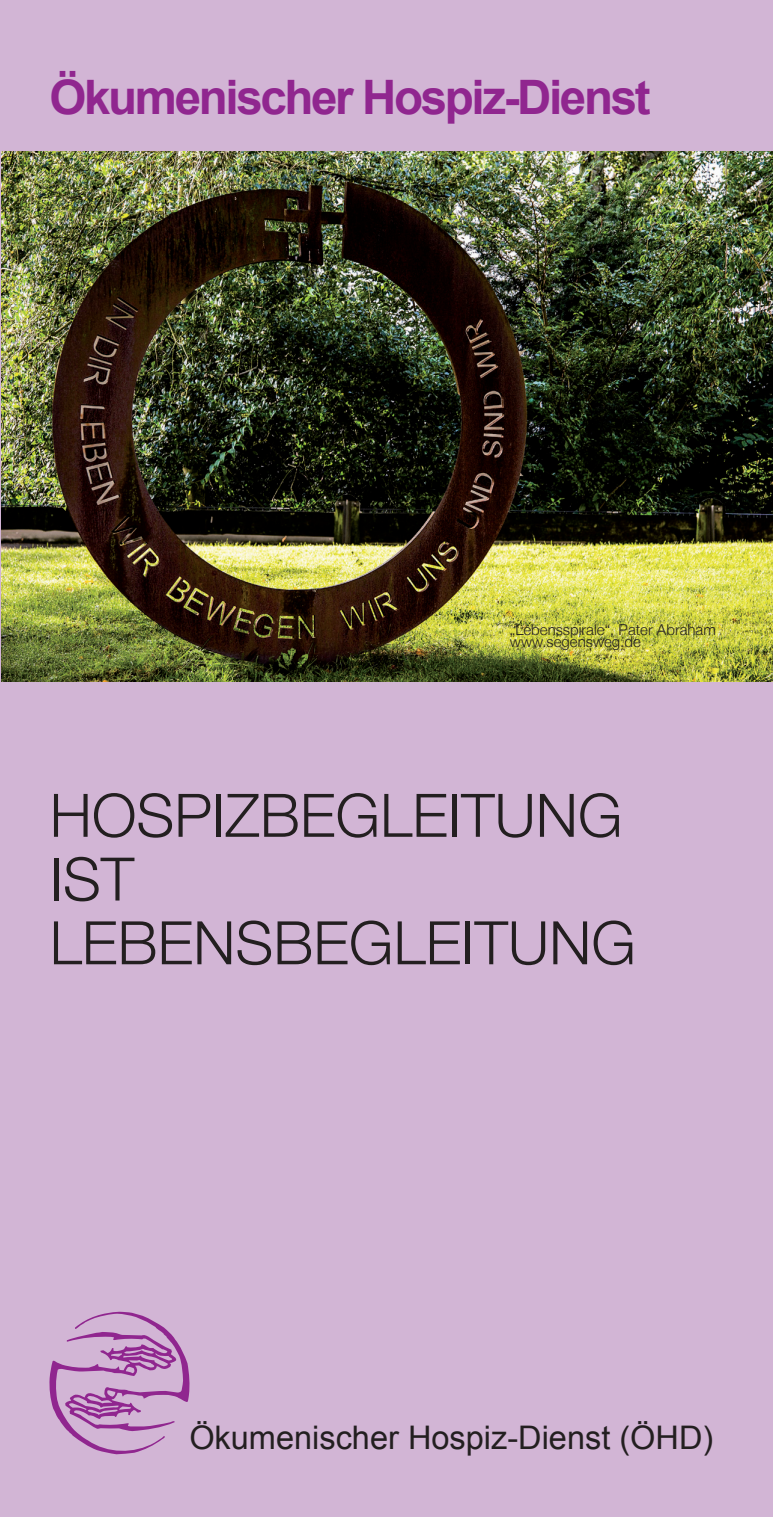
<style>
.page{position:relative;width:773px;height:1517px;background:#fff}
.page>*{position:absolute;margin:0;border:0;box-sizing:border-box;transform-origin:0 0}
.t1{font:300 60px/63.8px "Helvetica Neue LT";color:#231f20}
.t2{font:700 47.5px "Arial";letter-spacing:-.05em;color:#90268f}
.t3{font:32.5px "Arial";color:#231f20}
.t4{font:300 15px/13px "Helvetica Neue LT";color:#231f20}
</style>
<div class="page">
<div style="left:0;top:0;width:772px;height:1517px;background:#d2b5d5"></div>
<svg style="left:50px;top:1311px;width:139px;height:143px"></svg>
<img style="left:1px;top:152px;width:771px;height:529px">
<h2 class="t2" style="left:50px;top:66px;width:602px">Ökumenischer Hospiz-Dienst</h2>
<p class="t4" style="left:510px;top:622px;width:207px">„Lebensspirale“, Pater Abraham www.segensweg.de</p>
<h1 class="t1" style="left:50px;top:782px;width:587px">HOSPIZBEGLEITUNG<br>IST<br>LEBENSBEGLEITUNG</h1>
<h3 class="t3" style="left:189px;top:1415px;width:525px">Ökumenischer Hospiz-Dienst (ÖHD)</h3>
</div>
